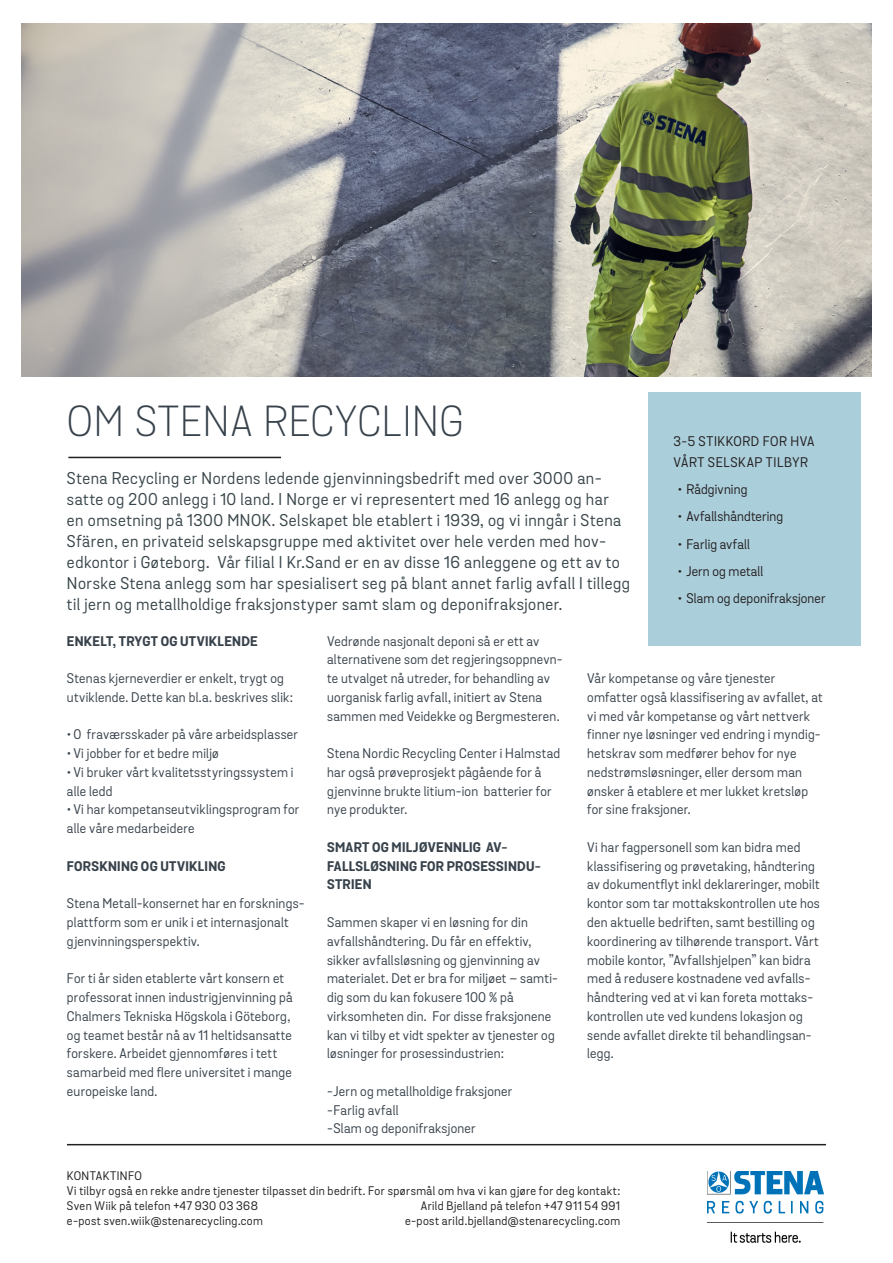
<style>
.page{position:relative;width:893px;height:1263px;background:#fff}
.page>*{position:absolute;margin:0;border:0;box-sizing:border-box;transform-origin:0 0}
.Headline_28_34_TT{font:300 42px "Stena Sans";letter-spacing:.02em;color:#38424b}
.Ingress_11_14{font:16.5px/21px "Stena Sans";letter-spacing:.03em;color:#38454a}
.Body_9_14{font:13.5px/18.8px "Stena Sans";letter-spacing:.02em;color:#38424b}
.Body_9_14-2{font:700 13.5px/18.8px "Stena Sans";letter-spacing:.025em;color:#38424b}
.Inforuta_9_14{font:13.5px "Stena Sans";letter-spacing:.01em;color:#231f20}
.Inforuta_9_14-2{font:13.5px/21px "Stena Sans";letter-spacing:.04em;color:#231f20}
.t1{font:12px/15px "Stena Sans";letter-spacing:.035em;color:#231f20}
</style>
<div class="page">
<hr style="left:67px;top:1144px;width:759px;height:1px;background:#231f20">
<img style="left:708px;top:1171px;width:116px;height:71px">
<hr style="left:68px;top:457px;width:213px;height:1px;background:#231f20">
<div style="left:648px;top:393px;width:213px;height:253px;background:#abcedb"></div>
<img style="left:21px;top:23px;width:851px;height:353px">
<p class="Headline_28_34_TT" style="left:67px;top:397px;width:398px">OM STENA RECYCLING</p>
<p class="Ingress_11_14" style="left:67px;top:468px;width:565px">Stena Recycling er Nordens ledende gjenvinningsbedrift med over 3000 an&shy;satte og 200 anlegg i 10 land. I Norge er vi representert med 16 anlegg og har<br>en omsetning på 1300 MNOK. Selskapet ble etablert i 1939, og vi inngår i Stena Sfären, en privateid selskapsgruppe med aktivitet over hele verden med hov&shy;edkontor i Gøteborg. Vår filial I Kr.Sand er en av disse 16 anleggene og ett av to Norske Stena anlegg som har spesialisert seg på blant annet farlig avfall I tillegg til jern og metallholdige fraksjonstyper samt slam og deponifraksjoner.</p>
<p class="Body_9_14-2" style="left:67px;top:632px;width:192px">ENKELT, TRYGT OG UTVIKLENDE</p>
<p class="Body_9_14" style="left:67px;top:669px;width:228px">Stenas kjerneverdier er enkelt, trygt og utviklende. Dette kan bl.a. beskrives slik:</p>
<p class="Body_9_14" style="left:67px;top:726px;width:233px">•0 fraværsskader på våre arbeidsplasser</p>
<p class="Body_9_14" style="left:67px;top:744px;width:153px">• Vi jobber for et bedre miljø</p>
<p class="Body_9_14" style="left:67px;top:763px;width:228px">• Vi bruker vårt kvalitetsstyringssystem i alle ledd</p>
<p class="Body_9_14" style="left:67px;top:801px;width:234px">• Vi har kompetanseutviklingsprogram for alle våre medarbeidere</p>
<p class="Body_9_14-2" style="left:67px;top:857px;width:160px">FORSKNING OG UTVIKLING</p>
<p class="Body_9_14" style="left:67px;top:894px;width:239px">Stena Metall-konsernet har en forsknings&shy;plattform som er unik i et internasjonalt gjenvinningsperspektiv.</p>
<p class="Body_9_14" style="left:67px;top:969px;width:227px">For ti år siden etablerte vårt konsern et professorat innen industrigjenvinning på Chalmers Tekniska Högskola i Göteborg, og teamet består nå av 11 heltidsansatte forskere. Arbeidet gjennomføres i tett samarbeid med flere universitet i mange europeiske land.</p>
<p class="Inforuta_9_14-2" style="left:674px;top:431px;width:142px">3-5 STIKKORD FOR HVA<br>VÅRT SELSKAP TILBYR</p>
<p class="Inforuta_9_14" style="left:678px;top:481px;width:71px">• Rådgivning</p>
<p class="Inforuta_9_14" style="left:678px;top:508px;width:107px">• Avfallshåndtering</p>
<p class="Inforuta_9_14" style="left:678px;top:536px;width:74px">• Farlig avfall</p>
<p class="Inforuta_9_14" style="left:678px;top:563px;width:87px">• Jern og metall</p>
<p class="Inforuta_9_14" style="left:678px;top:590px;width:149px">• Slam og deponifraksjoner</p>
<p class="Body_9_14" style="left:327px;top:632px;width:237px">Vedrønde nasjonalt deponi så er ett av alternativene som det regjeringsoppnevn&shy;te utvalget nå utreder, for behandling av uorganisk farlig avfall, initiert av Stena sammen med Veidekke og Bergmesteren.</p>
<p class="Body_9_14" style="left:327px;top:744px;width:235px">Stena Nordic Recycling Center i Halmstad har også prøveprosjekt pågående for å gjenvinne brukte litium-ion batterier for nye produkter.</p>
<p class="Body_9_14-2" style="left:327px;top:839px;width:215px">SMART OG MILJØVENNLIG AV-<br>FALLSLØSNING FOR PROSESSINDU-<br>STRIEN</p>
<p class="Body_9_14" style="left:327px;top:913px;width:232px">Sammen skaper vi en løsning for din avfallshåndtering. Du får en effektiv, sikker avfallsløsning og gjenvinning av materialet. Det er bra for miljøet – samti&shy;dig som du kan fokusere 100 % på virksomheten din. For disse fraksjonene kan vi tilby et vidt spekter av tjenester og løsninger for prosessindustrien:</p>
<p class="Body_9_14" style="left:327px;top:1082px;width:187px">-Jern og metallholdige fraksjoner</p>
<p class="Body_9_14" style="left:327px;top:1101px;width:73px">-Farlig avfall</p>
<p class="Body_9_14" style="left:327px;top:1119px;width:150px">-Slam og deponifraksjoner</p>
<p class="Body_9_14" style="left:587px;top:669px;width:237px">Vår kompetanse og våre tjenester omfatter også klassifisering av avfallet, at vi med vår kompetanse og vårt nettverk finner nye løsninger ved endring i myndig&shy;hetskrav som medfører behov for nye nedstrømsløsninger, eller dersom man ønsker å etablere et mer lukket kretsløp for sine fraksjoner.</p>
<p class="Body_9_14" style="left:587px;top:838px;width:234px">Vi har fagpersonell som kan bidra med klassifisering og prøvetaking, håndtering av dokumentflyt inkl deklareringer, mobilt kontor som tar mottakskontrollen ute hos den aktuelle bedriften, samt bestilling og koordinering av tilhørende transport. Vårt mobile kontor, ”Avfallshjelpen” kan bidra med å redusere kostnadene ved avfalls&shy;håndtering ved at vi kan foreta mottaks&shy;kontrollen ute ved kundens lokasjon og sende avfallet direkte til behandlingsan&shy;legg.</p>
<p class="t1" style="left:67px;top:1169px;width:555px">KONTAKTINFO<br>Vi tilbyr også en rekke andre tjenester tilpasset din bedrift. For spørsmål om hva vi kan gjøre for deg kontakt:<br>Sven Wiik på telefon +47 930 03 368</p>
<p class="t1" style="left:421px;top:1199px;width:201px">Arild Bjelland på telefon +47 911 54 991</p>
<p class="t1" style="left:67px;top:1214px;width:197px">e-post sven.wiik@stenarecycling.com</p>
<p class="t1" style="left:405px;top:1214px;width:217px">e-post arild.bjelland@stenarecycling.com</p>
</div>
